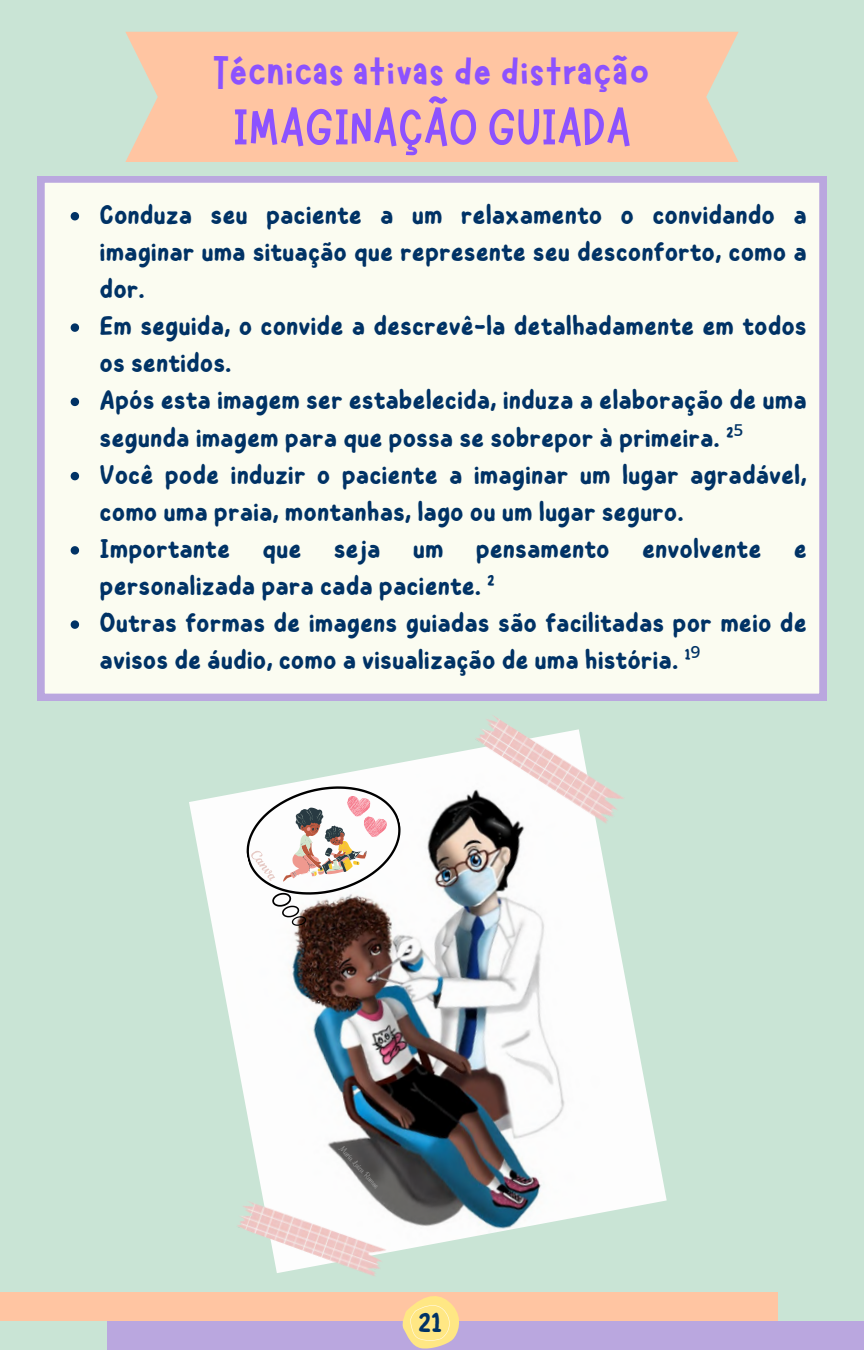
<style>
.page{position:relative;width:864px;height:1350px;background:#c9e4d5}
.page>*{position:absolute;margin:0;border:0;box-sizing:border-box;transform-origin:0 0}
.t1{font:51.75px "Marykate";color:#8c52ff}
.t2{font:47.25px "Marykate";color:#8c52ff}
.t3{font:600 27px/37.1px "Childos Arabic";color:#003265}
.t4{font:9px "Rhyme TH";color:#a6a6a6}
.s1{font-family:"Noto Sans";font-weight:400}
</style>
<div class="page">
<div style="left:0;top:1293px;width:778px;height:28px;background:#ffc5a2"></div>
<div style="left:107px;top:1321px;width:757px;height:29px;background:#baa7df"></div>
<div style="left:38px;top:176px;width:788px;height:524px;background:#fbfcf1"></div>
<svg style="left:400px;top:1292px;width:64px;height:57px"></svg>
<img style="left:189px;top:751px;width:478px;height:501px">
<img style="left:464px;top:716px;width:169px;height:117px">
<img style="left:226px;top:1192px;width:168px;height:84px">
<svg style="left:71px;top:212px;width:8px;height:8px"></svg>
<svg style="left:71px;top:323px;width:8px;height:9px"></svg>
<svg style="left:71px;top:398px;width:8px;height:8px"></svg>
<svg style="left:71px;top:472px;width:8px;height:8px"></svg>
<svg style="left:71px;top:546px;width:8px;height:9px"></svg>
<svg style="left:71px;top:620px;width:8px;height:9px"></svg>
<svg style="left:234px;top:769px;width:180px;height:159px;background:#d9d4d1"></svg>
<div style="left:125px;top:32px;width:614px;height:130px;background:#ffc5a2"></div>
<p class="t2" style="left:214px;top:42px;width:437px">Técnicas ativas de distração</p>
<p class="t1" style="left:233px;top:93px;width:400px">IMAGINAÇÃO GUIADA</p>
<p class="t3" style="left:100px;top:197px;width:709px;text-align:justify">Conduza seu paciente a um relaxamento o convidando a imaginar uma situação que represente seu desconforto, como a dor.</p>
<p class="t3" style="left:100px;top:308px;width:709px">Em seguida, o convide a descrevê-la detalhadamente em todos os sentidos.</p>
<p class="t3" style="left:100px;top:382px;width:709px">Após esta imagem ser estabelecida, induza a elaboração de uma segunda imagem para que possa se sobrepor à primeira. ²<span class="s1">⁵</span></p>
<p class="t3" style="left:100px;top:456px;width:709px">Você pode induzir o paciente a imaginar um lugar agradável, como uma praia, montanhas, lago ou um lugar seguro.</p>
<p class="t3" style="left:100px;top:531px;width:709px">Importante que seja um pensamento envolvente e personalizada para cada paciente. ²</p>
<p class="t3" style="left:100px;top:605px;width:709px">Outras formas de imagens guiadas são facilitadas por meio de avisos de áudio, como a visualização de uma história. ¹<span class="s1">⁹</span></p>
<p class="t4" style="left:344px;top:1145px;width:55px;rotate:47deg">Maria Luiza Ramos</p>
<p class="t3" style="left:418px;top:1305px;width:26px">21</p>
</div>
